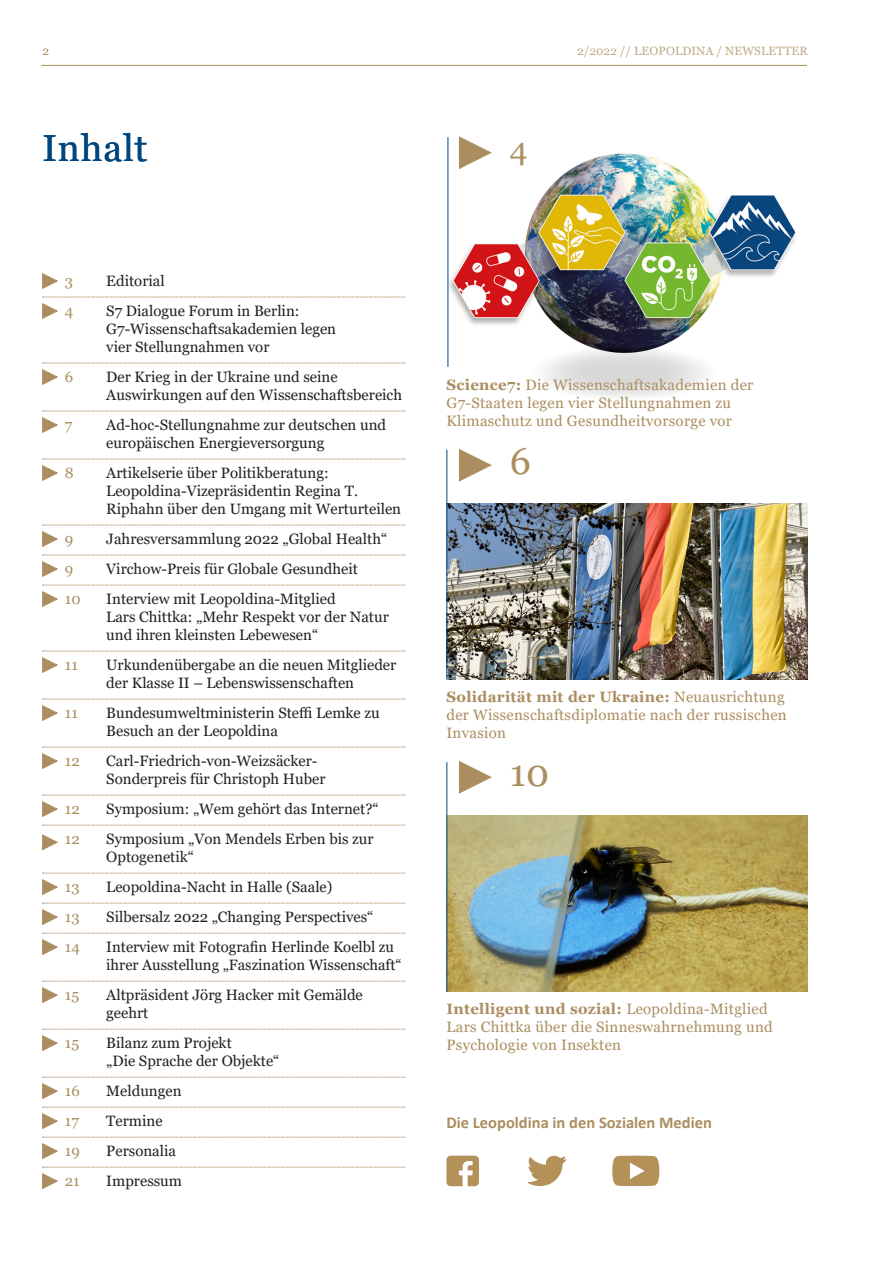
<style>
.page{position:relative;width:893px;height:1263px;background:#fff}
.page>*{position:absolute;margin:0;border:0;box-sizing:border-box;transform-origin:0 0}
.Headline_2___mittel{font:37.5px "Georgia";letter-spacing:.02em;color:#00467e}
.t1{font:37.5px "Georgia";color:#ab8e60}
.Inhaltsverzeichnis_S{font:31.5px "Georgia";color:#ab8e60}
.t2{font:700 16.5px "Calibri";color:#ab8e60}
.Inhaltsverzeichnis_T{font:15px/18px "Georgia";color:#231f20}
.Inhaltsverzeichnis_g{font:15px/18px "Georgia";letter-spacing:.02em;color:#ab8e60}
.Inhaltsverzeichnis_T-2{font:15px "Georgia";color:#ab8e60}
.t3{font:12px "Georgia";letter-spacing:.01em;color:#c0aa87}
.t4{font:12px "Georgia";color:#ab8e60}
.s1{font-weight:700}
</style>
<div class="page">
<hr style="left:42px;top:65px;width:765px;height:1px;background:#ab8e60">
<svg style="left:446px;top:1156px;width:33px;height:30px"></svg>
<svg style="left:528px;top:1156px;width:39px;height:30px"></svg>
<svg style="left:612px;top:1156px;width:47px;height:30px"></svg>
<svg style="left:43px;top:825px;width:362px;height:1px"></svg>
<svg style="left:42px;top:273px;width:15px;height:16px"></svg>
<svg style="left:42px;top:297px;width:363px;height:22px"></svg>
<svg style="left:42px;top:363px;width:363px;height:22px"></svg>
<svg style="left:42px;top:411px;width:363px;height:22px"></svg>
<svg style="left:42px;top:459px;width:363px;height:22px"></svg>
<svg style="left:42px;top:525px;width:363px;height:22px"></svg>
<svg style="left:42px;top:555px;width:363px;height:22px"></svg>
<svg style="left:42px;top:585px;width:363px;height:22px"></svg>
<svg style="left:42px;top:651px;width:363px;height:22px"></svg>
<svg style="left:42px;top:699px;width:363px;height:22px"></svg>
<svg style="left:42px;top:747px;width:363px;height:22px"></svg>
<svg style="left:42px;top:795px;width:363px;height:22px"></svg>
<svg style="left:42px;top:835px;width:15px;height:15px"></svg>
<svg style="left:42px;top:873px;width:363px;height:22px"></svg>
<svg style="left:42px;top:903px;width:363px;height:22px"></svg>
<svg style="left:42px;top:933px;width:363px;height:22px"></svg>
<svg style="left:42px;top:981px;width:363px;height:22px"></svg>
<svg style="left:42px;top:1029px;width:363px;height:22px"></svg>
<svg style="left:42px;top:1077px;width:363px;height:22px"></svg>
<svg style="left:42px;top:1107px;width:363px;height:22px"></svg>
<svg style="left:42px;top:1137px;width:363px;height:22px"></svg>
<svg style="left:42px;top:1167px;width:363px;height:22px"></svg>
<img style="left:447px;top:504px;width:360px;height:175px">
<svg style="left:459px;top:449px;width:32px;height:32px"></svg>
<hr style="left:446px;top:450px;width:1px;height:229px;background:#00467e">
<img style="left:447px;top:816px;width:360px;height:175px">
<svg style="left:459px;top:761px;width:32px;height:32px"></svg>
<hr style="left:446px;top:762px;width:1px;height:230px;background:#00467e">
<img style="left:447px;top:138px;width:349px;height:259px">
<svg style="left:459px;top:136px;width:32px;height:33px"></svg>
<hr style="left:448px;top:137px;width:1px;height:230px;background:#00467e">
<p class="t4" style="left:43px;top:44px;width:8px">2</p>
<p class="t3" style="left:577px;top:44px;width:232px">2/2022 // LEOPOLDINA / NEWSLETTER</p>
<p class="Headline_2___mittel" style="left:43px;top:126px;width:106px">Inhalt</p>
<p class="Inhaltsverzeichnis_T-2" style="left:65px;top:272px;width:10px">3</p>
<p class="Inhaltsverzeichnis_T" style="left:106px;top:272px;width:60px">Editorial</p>
<p class="Inhaltsverzeichnis_T-2" style="left:65px;top:302px;width:10px">4</p>
<p class="Inhaltsverzeichnis_T" style="left:106px;top:302px;width:231px">S7 Dialogue Forum in Berlin:<br>G7-Wissenschaftsakademien legen vier Stellungnahmen vor</p>
<p class="Inhaltsverzeichnis_T-2" style="left:65px;top:368px;width:10px">6</p>
<p class="Inhaltsverzeichnis_T" style="left:106px;top:368px;width:297px">Der Krieg in der Ukraine und seine<br>Auswirkungen auf den Wissenschaftsbereich</p>
<p class="Inhaltsverzeichnis_T-2" style="left:65px;top:416px;width:9px">7</p>
<p class="Inhaltsverzeichnis_T" style="left:106px;top:416px;width:281px">Ad-hoc-Stellungnahme zur deutschen und europäischen Energieversorgung</p>
<p class="Inhaltsverzeichnis_T-2" style="left:65px;top:464px;width:10px">8</p>
<p class="Inhaltsverzeichnis_T" style="left:106px;top:464px;width:296px">Artikelserie über Politikberatung:<br>Leopoldina-Vizepräsidentin Regina T.<br>Riphahn über den Umgang mit Werturteilen</p>
<p class="Inhaltsverzeichnis_T-2" style="left:65px;top:530px;width:10px">9</p>
<p class="Inhaltsverzeichnis_T" style="left:106px;top:530px;width:282px">Jahresversammlung 2022 „Global Health“</p>
<p class="Inhaltsverzeichnis_T-2" style="left:65px;top:560px;width:10px">9</p>
<p class="Inhaltsverzeichnis_T" style="left:106px;top:560px;width:253px">Virchow-Preis für Globale Gesundheit</p>
<p class="Inhaltsverzeichnis_T-2" style="left:65px;top:590px;width:17px">10</p>
<p class="Inhaltsverzeichnis_T" style="left:106px;top:590px;width:284px">Interview mit Leopoldina-Mitglied<br>Lars Chittka: „Mehr Respekt vor der Natur und ihren kleinsten Lebewesen“</p>
<p class="Inhaltsverzeichnis_T-2" style="left:65px;top:656px;width:14px">11</p>
<p class="Inhaltsverzeichnis_T" style="left:106px;top:656px;width:292px">Urkundenübergabe an die neuen Mitglieder der Klasse II – Lebenswissenschaften</p>
<p class="Inhaltsverzeichnis_T-2" style="left:65px;top:704px;width:14px">11</p>
<p class="Inhaltsverzeichnis_T" style="left:106px;top:704px;width:275px">Bundesumweltministerin Steffi Lemke zu<br>Besuch an der Leopoldina</p>
<p class="Inhaltsverzeichnis_T-2" style="left:65px;top:752px;width:16px">12</p>
<p class="Inhaltsverzeichnis_T" style="left:106px;top:752px;width:221px">Carl-Friedrich-von-Weizsäcker-<br>Sonderpreis für Christoph Huber</p>
<p class="Inhaltsverzeichnis_T-2" style="left:65px;top:800px;width:16px">12</p>
<p class="Inhaltsverzeichnis_T" style="left:106px;top:800px;width:274px">Symposium: „Wem gehört das Internet?“</p>
<p class="Inhaltsverzeichnis_T-2" style="left:65px;top:830px;width:16px">12</p>
<p class="Inhaltsverzeichnis_T" style="left:106px;top:830px;width:269px">Symposium „Von Mendels Erben bis zur<br>Optogenetik“</p>
<p class="Inhaltsverzeichnis_T-2" style="left:65px;top:878px;width:16px">13</p>
<p class="Inhaltsverzeichnis_T" style="left:106px;top:878px;width:228px">Leopoldina-Nacht in Halle (Saale)</p>
<p class="Inhaltsverzeichnis_T-2" style="left:65px;top:908px;width:16px">13</p>
<p class="Inhaltsverzeichnis_T" style="left:106px;top:908px;width:269px">Silbersalz 2022 „Changing Perspectives“</p>
<p class="Inhaltsverzeichnis_T-2" style="left:65px;top:938px;width:16px">14</p>
<p class="Inhaltsverzeichnis_T" style="left:106px;top:938px;width:297px">Interview mit Fotografin Herlinde Koelbl zu ihrer Ausstellung „Faszination Wissenschaft“</p>
<p class="Inhaltsverzeichnis_T-2" style="left:65px;top:986px;width:16px">15</p>
<p class="Inhaltsverzeichnis_T" style="left:106px;top:986px;width:258px">Altpräsident Jörg Hacker mit Gemälde geehrt</p>
<p class="Inhaltsverzeichnis_T-2" style="left:65px;top:1034px;width:16px">15</p>
<p class="Inhaltsverzeichnis_T" style="left:106px;top:1034px;width:175px">Bilanz zum Projekt<br>„Die Sprache der Objekte“</p>
<p class="Inhaltsverzeichnis_T-2" style="left:65px;top:1082px;width:16px">16</p>
<p class="Inhaltsverzeichnis_T" style="left:106px;top:1082px;width:77px">Meldungen</p>
<p class="Inhaltsverzeichnis_T-2" style="left:65px;top:1112px;width:15px">17</p>
<p class="Inhaltsverzeichnis_T" style="left:106px;top:1112px;width:58px">Termine</p>
<p class="Inhaltsverzeichnis_T-2" style="left:65px;top:1142px;width:16px">19</p>
<p class="Inhaltsverzeichnis_T" style="left:106px;top:1142px;width:71px">Personalia</p>
<p class="Inhaltsverzeichnis_T-2" style="left:65px;top:1172px;width:16px">21</p>
<p class="Inhaltsverzeichnis_T" style="left:106px;top:1172px;width:77px">Impressum</p>
<p class="Inhaltsverzeichnis_S" style="left:510px;top:130px;width:19px">4</p>
<p class="Inhaltsverzeichnis_g" style="left:446px;top:376px;width:308px"><span class="s1">Science7:</span> Die Wissenschaftsakademien der<br>G7-Staaten legen vier Stellungnahmen zu<br>Klimaschutz und Gesundheitvorsorge vor</p>
<p class="t1" style="left:510px;top:438px;width:23px">6</p>
<p class="Inhaltsverzeichnis_g" style="left:446px;top:688px;width:342px"><span class="s1">Solidarität mit der Ukraine:</span> Neuausrichtung der Wissenschaftsdiplomatie nach der russischen<br>Invasion</p>
<p class="t1" style="left:510px;top:750px;width:41px">10</p>
<p class="Inhaltsverzeichnis_g" style="left:446px;top:1000px;width:328px"><span class="s1">Intelligent und sozial:</span> Leopoldina-Mitglied<br>Lars Chittka über die Sinneswahrnehmung und<br>Psychologie von Insekten</p>
<p class="t2" style="left:446px;top:1111px;width:267px">Die Leopoldina in den Sozialen Medien</p>
</div>
